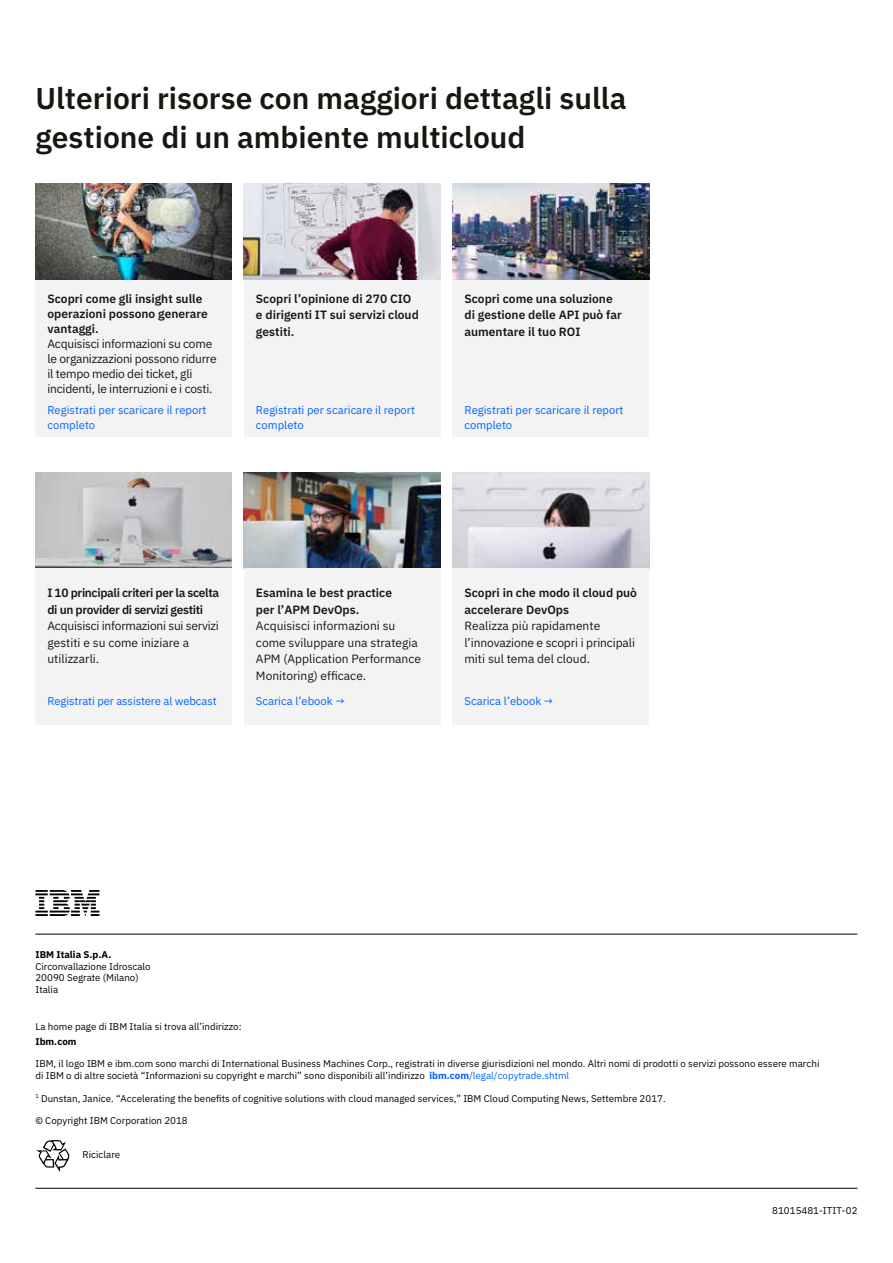
<style>
.page{position:relative;width:893px;height:1263px;background:#fff}
.page>*{position:absolute;margin:0;border:0;box-sizing:border-box;transform-origin:0 0}
.t1{font:600 30px/39px "IBM Plex Sans";color:#171711}
.t2{font:12px/16.5px "IBM Plex Sans";letter-spacing:-.01em;color:#171711}
.t3{font:600 12px/16.5px "IBM Plex Sans";color:#171711}
.t4{font:600 12px/16.5px "IBM Plex Sans";letter-spacing:-.03em;color:#171711}
.t5{font:11.25px/15px "IBM Plex Sans";color:#0062ff}
.t6{font:9.75px/11.7px "IBM Plex Sans";color:#000}
.t7{font:700 9.75px "IBM Plex Sans";color:#000}
.s1{font-weight:700;color:#0062ff}
.s2{color:#0062ff}
</style>
<div class="page">
<img style="left:35px;top:473px;width:197px;height:96px">
<div style="left:35px;top:569px;width:197px;height:156px;background:#f3f3f3"></div>
<img style="left:452px;top:184px;width:197px;height:96px">
<div style="left:452px;top:280px;width:197px;height:157px;background:#f3f3f3"></div>
<img style="left:244px;top:184px;width:196px;height:96px">
<div style="left:244px;top:280px;width:196px;height:157px;background:#f3f3f3"></div>
<img style="left:35px;top:184px;width:197px;height:96px">
<div style="left:35px;top:280px;width:197px;height:157px;background:#f3f3f3"></div>
<img style="left:452px;top:473px;width:197px;height:96px">
<div style="left:452px;top:569px;width:197px;height:156px;background:#f3f3f3"></div>
<img style="left:244px;top:473px;width:196px;height:96px">
<div style="left:244px;top:569px;width:196px;height:156px;background:#f3f3f3"></div>
<svg style="left:36px;top:1140px;width:34px;height:32px"></svg>
<svg style="left:35px;top:890px;width:64px;height:26px"></svg>
<hr style="left:35px;top:934px;width:822px;height:1px;background:#000">
<hr style="left:35px;top:1188px;width:822px;height:1px;background:#000">
<h1 class="t1" style="left:35px;top:76px;width:593px">Ulteriori risorse con maggiori dettagli sulla gestione di un ambiente multicloud</h1>
<p class="t3" style="left:47px;top:290px;width:162px;line-height:15px">Scopri come gli insight sulle operazioni possono generare vantaggi.</p>
<p class="t2" style="left:47px;top:335px;width:171px;line-height:15px">Acquisisci informazioni su come le organizzazioni possono ridurre il tempo medio dei ticket, gli incidenti, le interruzioni e i costi.</p>
<p class="t5" style="left:47px;top:401px;width:161px">Registrati per scaricare il report completo</p>
<p class="t3" style="left:256px;top:289px;width:164px">Scopri l’opinione di 270 CIO e dirigenti IT sui servizi cloud gestiti.</p>
<p class="t5" style="left:256px;top:401px;width:161px">Registrati per scaricare il report completo</p>
<p class="t3" style="left:464px;top:289px;width:159px">Scopri come una soluzione di gestione delle API può far aumentare il tuo ROI</p>
<p class="t5" style="left:464px;top:401px;width:161px">Registrati per scaricare il report completo</p>
<p class="t4" style="left:47px;top:584px;width:173px">I 10 principali criteri per la scelta di un provider di servizi gestiti</p>
<p class="t2" style="left:47px;top:617px;width:173px">Acquisisci informazioni sui servizi gestiti e su come iniziare a utilizzarli.</p>
<p class="t5" style="left:47px;top:693px;width:171px">Registrati per assistere al webcast</p>
<p class="t3" style="left:256px;top:584px;width:138px">Esamina le best practice per l’APM DevOps.</p>
<p class="t2" style="left:256px;top:617px;width:167px">Acquisisci informazioni su come sviluppare una strategia<br>APM (Application Performance<br>Monitoring) efficace.</p>
<p class="t5" style="left:256px;top:693px;width:90px">Scarica l’ebook →</p>
<p class="t3" style="left:464px;top:584px;width:174px">Scopri in che modo il cloud può accelerare DevOps</p>
<p class="t2" style="left:464px;top:617px;width:172px">Realizza più rapidamente l’innovazione e scopri i principali miti sul tema del cloud.</p>
<p class="t5" style="left:464px;top:693px;width:90px">Scarica l’ebook →</p>
<p class="t7" style="left:35px;top:947px;width:78px">IBM Italia S.p.A.</p>
<p class="t6" style="left:35px;top:959px;width:117px">Circonvallazione Idroscalo<br>20090 Segrate (Milano)<br>Italia</p>
<p class="t6" style="left:35px;top:1020px;width:208px">La home page di IBM Italia si trova all’indirizzo:</p>
<p class="t7" style="left:35px;top:1034px;width:43px">Ibm.com</p>
<p class="t6" style="left:35px;top:1057px;width:785px">IBM, il logo IBM e ibm.com sono marchi di International Business Machines Corp., registrati in diverse giurisdizioni nel mondo. Altri nomi di prodotti o servizi possono essere marchi di IBM o di altre società “Informazioni su copyright e marchi” sono disponibili all’indirizzo <span class="s1">ibm.com</span><span class="s2">/legal/copytrade.shtml</span></p>
<p class="t6" style="left:35px;top:1091px;width:632px"><sup>1</sup> Dunstan, Janice. “Accelerating the benefits of cognitive solutions with cloud managed services,” IBM Cloud Computing News, Settembre 2017.</p>
<p class="t6" style="left:35px;top:1114px;width:154px">© Copyright IBM Corporation 2018</p>
<p class="t6" style="left:83px;top:1148px;width:39px">Riciclare</p>
<p class="t6" style="left:772px;top:1204px;width:87px">81015481-ITIT-02</p>
</div>
